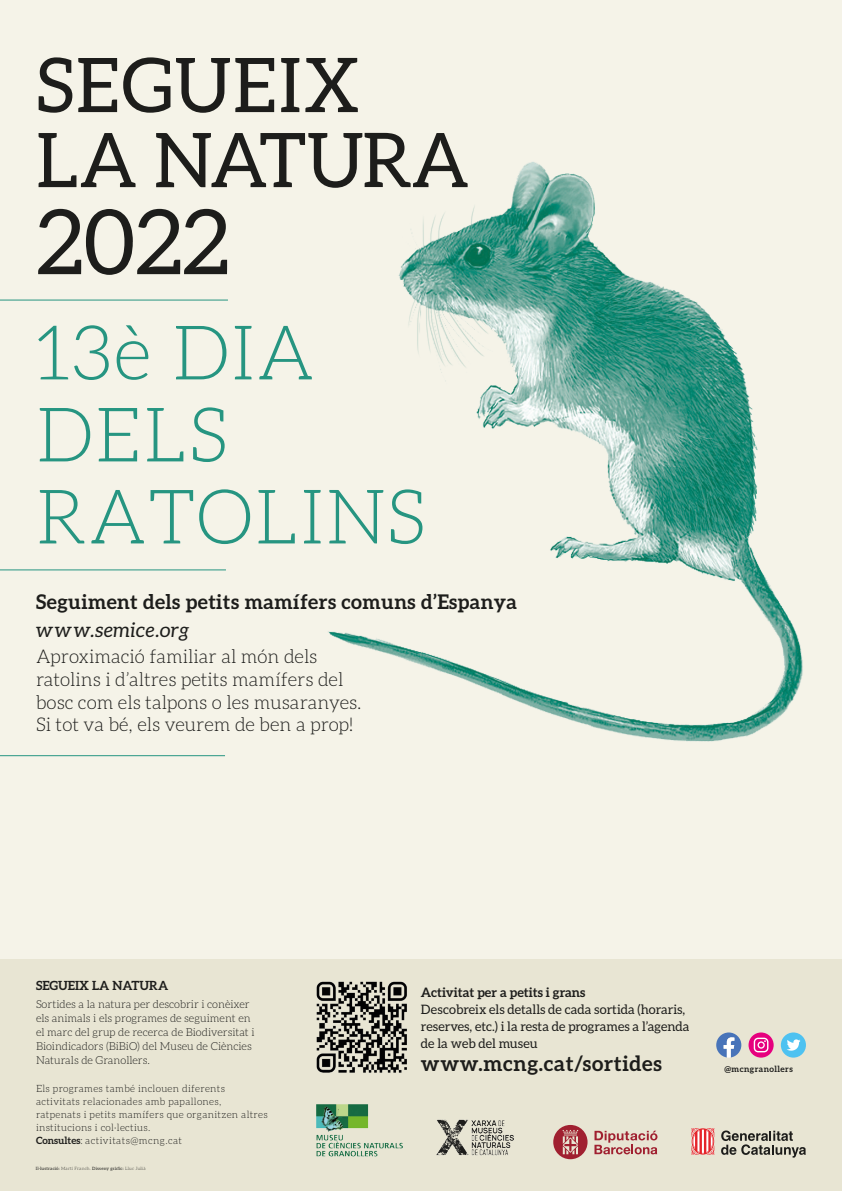
<style>
.page{position:relative;width:842px;height:1191px;background:#f5f3e8}
.page>*{position:absolute;margin:0;border:0;box-sizing:border-box;transform-origin:0 0}
.t1{font:90px "Aleo";color:#1d1d1b}
.t2{font:300 75.5px "Aleo";letter-spacing:.02em;color:#269581}
.t3{font:75.5px/75px "Aleo";letter-spacing:.015em;color:#1d1d1b}
.t4{font:700 21px "Aleo";letter-spacing:.03em;color:#1d1d1b}
.t5{font:700 20.2px "Aleo";letter-spacing:.02em;color:#1d1d1b}
.t6{font:italic 20.2px "Aleo";letter-spacing:.02em;color:#1d1d1b}
.t7{font:300 18.9px/22.7px "Aleo";color:#1d1d1b}
.t8{font:13px/17px "Aleo";color:#1d1d1b}
.t9{font:700 12.6px "Aleo";color:#1d1d1b}
.t10{font:300 11px/14px "Aleo";color:#1d1d1b}
.t11{font:300 10px/13px "Aleo";letter-spacing:.03em;color:#1d1d1b}
.t12{font:700 8.5px "Aleo";letter-spacing:.05em;color:#1d1d1b}
.t13{font:4.4px "Aleo";letter-spacing:.04em;color:#1d1d1b}
.s1{font-weight:700}
.s2{font-weight:300}
</style>
<div class="page">
<div style="left:0;top:959px;width:842px;height:232px;background:#e8e5d3"></div>
<hr style="left:0;top:569px;width:226px;height:1px;background:#269581">
<hr style="left:0;top:755px;width:225px;height:1px;background:#269581">
<hr style="left:0;top:300px;width:228px;height:1px;background:#269581">
<img style="left:316px;top:981px;width:91px;height:92px">
<svg style="left:748px;top:1032px;width:26px;height:25px"></svg>
<svg style="left:754px;top:1037px;width:14px;height:15px"></svg>
<svg style="left:716px;top:1032px;width:25px;height:25px"></svg>
<div style="left:781px;top:1032px;width:25px;height:25px;background:#4ec2f1;border-radius:50%"></div>
<svg style="left:787px;top:1039px;width:13px;height:12px"></svg>
<svg style="left:594px;top:1130px;width:63px;height:24px"></svg>
<svg style="left:553px;top:1125px;width:34px;height:34px"></svg>
<svg style="left:691px;top:1128px;width:23px;height:26px"></svg>
<svg style="left:721px;top:1130px;width:85px;height:27px"></svg>
<img style="left:436px;top:1119px;width:78px;height:37px">
<img style="left:316px;top:1104px;width:87px;height:53px">
<img style="left:328px;top:162px;width:475px;height:580px">
<p class="t3" style="left:36px;top:47px;width:435px">SEGUEIX<br>LA NATURA</p>
<p class="t1" style="left:36px;top:191px;width:195px">2022</p>
<p class="t2" style="left:36px;top:312px;width:280px">13è DIA</p>
<p class="t2" style="left:36px;top:394px;width:193px">DELS</p>
<p class="t2" style="left:36px;top:476px;width:391px">RATOLINS</p>
<p class="t5" style="left:36px;top:590px;width:482px">Seguiment dels petits mamífers comuns d’Espanya</p>
<p class="t6" style="left:36px;top:618px;width:154px">www.semice.org</p>
<p class="t7" style="left:36px;top:645px;width:327px">Aproximació familiar al món dels ratolins i d’altres petits mamífers del bosc com els talpons o les musaranyes.<br>Si tot va bé, els veurem de ben a prop!</p>
<p class="t9" style="left:36px;top:978px;width:134px">SEGUEIX LA NATURA</p>
<p class="t10" style="left:36px;top:996px;width:220px">Sortides a la natura per descobrir i conèixer els animals i els programes de seguiment en el marc del grup de recerca de Biodiversitat i Bioindicadors (BiBiO) del Museu de Ciències Naturals de Granollers.</p>
<p class="t11" style="left:36px;top:1082px;width:233px">Els programes també inclouen diferents activitats relacionades amb papallones, ratpenats i petits mamífers que organitzen altres institucions i col·lectius.</p>
<p class="t11" style="left:36px;top:1134px;width:147px"><span class="s1">Consultes</span>: activitats@mcng.cat</p>
<p class="t13" style="left:36px;top:1166px;width:111px">Il·lustració: <span class="s2">Martí Franch.</span> Disseny gràfic: <span class="s2">Lluc Julià</span></p>
<p class="t8" style="left:421px;top:984px;width:270px"><span class="s1">Activitat per a petits i grans<br></span>Descobreix els detalls de cada sortida (horaris, reserves, etc.) i la resta de programes a l’agenda de la web del museu</p>
<p class="t4" style="left:421px;top:1051px;width:242px">www.mcng.cat/sortides</p>
<p class="t12" style="left:724px;top:1064px;width:70px">@mcngranollers</p>
</div>
